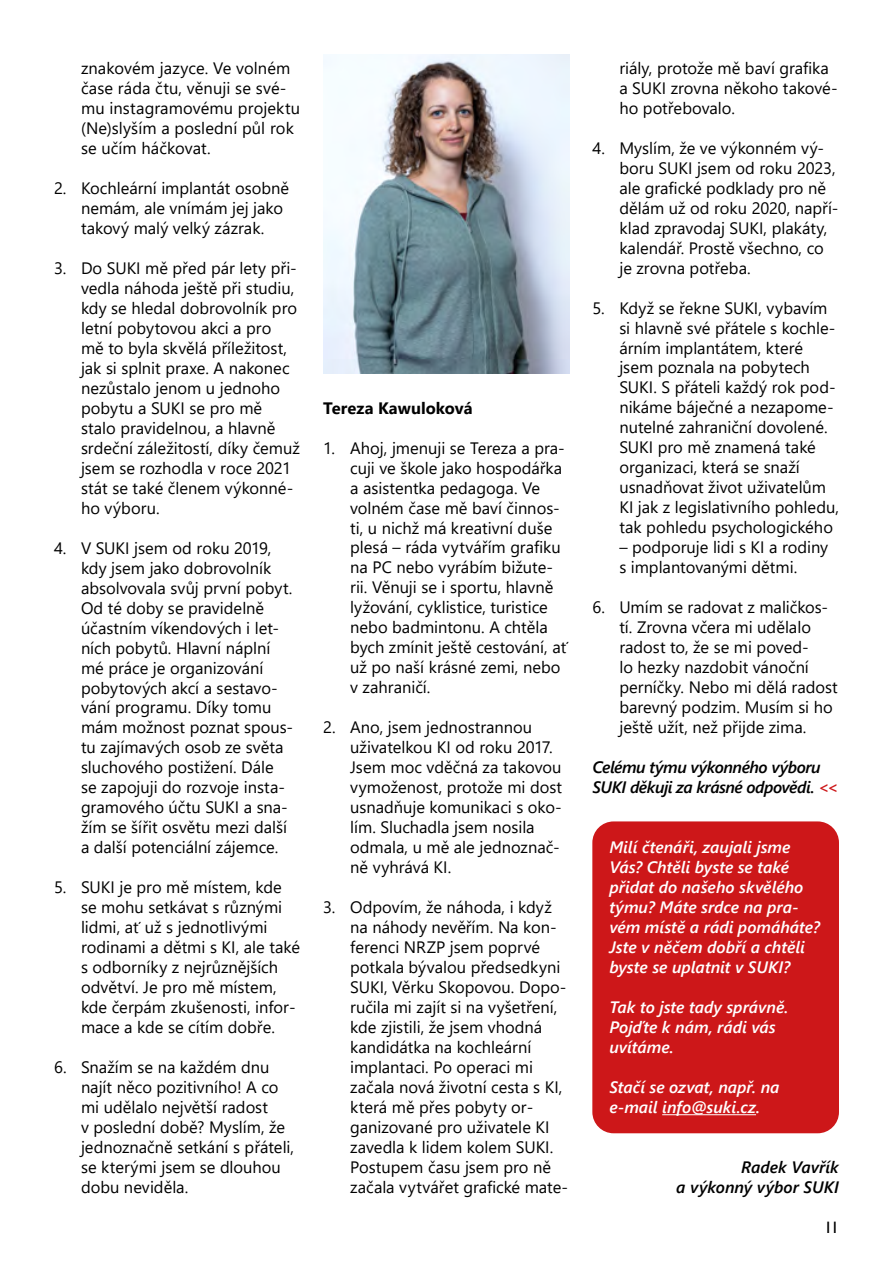
<style>
.page{position:relative;width:893px;height:1263px;background:#fff}
.page>*{position:absolute;margin:0;border:0;box-sizing:border-box;transform-origin:0 0}
.t1{font:16.5px/20px "Segoe UI";color:#000}
.t2{font:italic 600 16.5px/20px "Segoe UI";color:#fff}
.t3{font:italic 600 16.5px/20px "Segoe UI";letter-spacing:-.025em;color:#000}
.t4{font:italic 600 16.5px/20px "Segoe UI";color:#000;text-align:right}
.t5{font:700 16.5px "Segoe UI";color:#000}
.t6{font:16.5px "Gill Sans";color:#000}
.s1{color:#cd1719}
.s2{font-weight:400;color:#cd1719}
</style>
<div class="page">
<div style="left:592px;top:821px;width:247px;height:312px;background:#cd1719;border-radius:21px"></div>
<img style="left:323px;top:54px;width:247px;height:320px">
<hr style="left:662px;top:1114px;width:94px;height:1px;background:#fff">
<p class="t1" style="left:81px;top:57px;width:221px">znakovém jazyce. Ve volném čase ráda čtu, věnuji se své&shy;mu instagramovému projektu (Ne)slyším a poslední půl rok se učím háčkovat.</p>
<p class="t1" style="left:81px;top:177px;width:210px;text-indent:-27px">2. Kochleární implantát osobně nemám, ale vnímám jej jako takový malý velký zázrak.</p>
<p class="t1" style="left:81px;top:257px;width:220px;text-indent:-27px">3. Do SUKI mě před pár lety při&shy;vedla náhoda ještě při studiu, kdy se hledal dobrovolník pro letní pobytovou akci a pro<br>mě to byla skvělá příležitost, jak si splnit praxe. A nakonec nezůstalo jenom u jednoho pobytu a SUKI se pro mě stalo pravidelnou, a hlavně srdeční záležitostí, díky čemuž jsem se rozhodla v roce 2021 stát se také členem výkonné&shy;ho výboru.</p>
<p class="t1" style="left:81px;top:536px;width:214px;text-indent:-27px">4. V SUKI jsem od roku 2019, kdy jsem jako dobrovolník absolvovala svůj první pobyt.<br>Od té doby se pravidelně účastním víkendových i let&shy;ních pobytů. Hlavní náplní mé práce je organizování pobytových akcí a sestavo&shy;vání programu. Díky tomu mám možnost poznat spous&shy;tu zajímavých osob ze světa sluchového postižení. Dále se zapojuji do rozvoje insta&shy;gramového účtu SUKI a sna&shy;žím se šířit osvětu mezi další a další potenciální zájemce.</p>
<p class="t1" style="left:81px;top:876px;width:220px;text-indent:-27px">5. SUKI je pro mě místem, kde se mohu setkávat s různými lidmi, ať už s jednotlivými rodinami a dětmi s KI, ale také s odborníky z nejrůznějších odvětví. Je pro mě místem, kde čerpám zkušenosti, infor&shy;mace a kde se cítím dobře.</p>
<p class="t1" style="left:81px;top:1056px;width:215px;text-indent:-27px">6. Snažím se na každém dnu najít něco pozitivního! A co mi udělalo největší radost<br>v poslední době? Myslím, že jednoznačně setkání s přáteli, se kterými jsem se dlouhou dobu neviděla.</p>
<p class="t5" style="left:323px;top:392px;width:151px">Tereza Kawuloková</p>
<p class="t1" style="left:350px;top:436px;width:219px;text-indent:-27px">1. Ahoj, jmenuji se Tereza a pra&shy;cuji ve škole jako hospodářka a asistentka pedagoga. Ve volném čase mě baví činnos&shy;ti, u nichž má kreativní duše plesá – ráda vytvářím grafiku na PC nebo vyrábím bižute&shy;rii. Věnuji se i sportu, hlavně lyžování, cyklistice, turistice nebo badmintonu. A chtěla bych zmínit ještě cestování, ať už po naší krásné zemi, nebo v zahraničí.</p>
<p class="t1" style="left:350px;top:716px;width:213px;text-indent:-27px">2. Ano, jsem jednostrannou uživatelkou KI od roku 2017.<br>Jsem moc vděčná za takovou vymoženost, protože mi dost usnadňuje komunikaci s oko&shy;lím. Sluchadla jsem nosila odmala, u mě ale jednoznač&shy;ně vyhrává KI.</p>
<p class="t1" style="left:350px;top:896px;width:220px;text-indent:-27px">3. Odpovím, že náhoda, i když na náhody nevěřím. Na kon&shy;ferenci NRZP jsem poprvé potkala bývalou předsedkyni<br>SUKI, Věrku Skopovou. Dopo&shy;ručila mi zajít si na vyšetření, kde zjistili, že jsem vhodná kandidátka na kochleární implantaci. Po operaci mi začala nová životní cesta s KI, která mě přes pobyty or&shy;ganizované pro uživatele KI zavedla k lidem kolem SUKI.<br>Postupem času jsem pro ně začala vytvářet grafické mate-</p>
<p class="t1" style="left:619px;top:56px;width:220px">riály, protože mě baví grafika a SUKI zrovna někoho takové&shy;ho potřebovalo.</p>
<p class="t1" style="left:619px;top:136px;width:221px;text-indent:-27px">4. Myslím, že ve výkonném vý&shy;boru SUKI jsem od roku 2023, ale grafické podklady pro ně dělám už od roku 2020, napří&shy;klad zpravodaj SUKI, plakáty, kalendář. Prostě všechno, co je zrovna potřeba.</p>
<p class="t1" style="left:619px;top:296px;width:221px;text-indent:-27px">5. Když se řekne SUKI, vybavím si hlavně své přátele s kochle&shy;árním implantátem, které jsem poznala na pobytech<br>SUKI. S přáteli každý rok pod&shy;nikáme báječné a nezapome&shy;nutelné zahraniční dovolené.<br>SUKI pro mě znamená také organizaci, která se snaží usnadňovat život uživatelům<br>KI jak z legislativního pohledu, tak pohledu psychologického</p>
<p class="t1" style="left:619px;top:536px;width:210px">– podporuje lidi s KI a rodiny s implantovanými dětmi.</p>
<p class="t1" style="left:619px;top:596px;width:220px;text-indent:-27px">6. Umím se radovat z maličkos&shy;tí. Zrovna včera mi udělalo radost to, že se mi poved-<br>lo hezky nazdobit vánoční perníčky. Nebo mi dělá radost barevný podzim. Musím si ho ještě užít, než přijde zima.</p>
<p class="t3" style="left:592px;top:755px;width:248px">Celému týmu výkonného výboru<br>SUKI děkuji za krásné odpovědi. <span class="s1">&lt;&lt;</span></p>
<p class="t2" style="left:609px;top:835px;width:212px">Milí čtenáři, zaujali jsme<br>Vás? Chtěli byste se také přidat do našeho skvělého týmu? Máte srdce na pra&shy;vém místě a rádi pomáháte?<br>Jste v něčem dobří a chtěli byste se uplatnit v SUKI?</p>
<p class="t2" style="left:609px;top:995px;width:181px">Tak to jste tady správně.<br>Pojďte k nám, rádi vás uvítáme.</p>
<p class="t2" style="left:609px;top:1075px;width:178px">Stačí se ozvat, např. na e-mail info@suki.cz. <span class="s2">&lt;&lt;</span></p>
<p class="t4" style="left:676px;top:1155px;width:164px">Radek Vavřík<br>a výkonný výbor SUKI</p>
<p class="t6" style="left:824px;top:1218px;width:16px">11</p>
</div>
